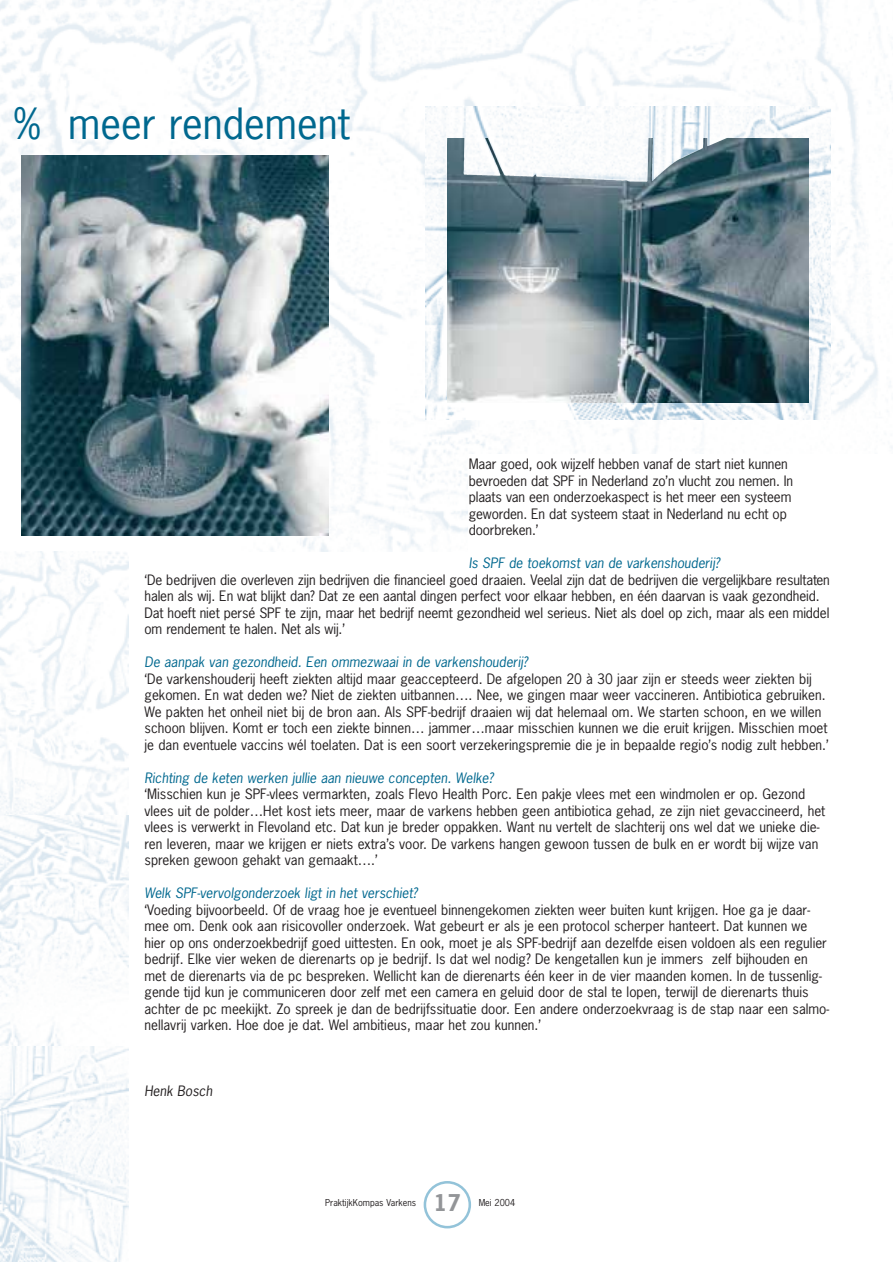
<style>
.page{position:relative;width:893px;height:1262px;background:#fff}
.page>*{position:absolute;margin:0;border:0;box-sizing:border-box;transform-origin:0 0}
.t1{font:40.5px "News Gothic";color:#00688f}
.t2{font:700 21.75px "News Gothic";color:#939598}
.t3{font:13.5px/16.5px "News Gothic";color:#231f20}
.t4{font:13.5px "News Gothic";color:#00688f}
.t5{font:9px "News Gothic";color:#231f20}
</style>
<div class="page">
<img style="left:0;top:0;width:892px;height:551px">
<svg style="left:423px;top:1181px;width:48px;height:47px"></svg>
<img style="left:426px;top:106px;width:404px;height:313px">
<img style="left:447px;top:139px;width:251px;height:42px">
<div style="left:468px;top:454px;width:424px;height:152px;background:#fff"></div>
<img style="left:0;top:551px;width:128px;height:710px">
<img style="left:22px;top:155px;width:306px;height:380px">
<h1 class="t1" style="left:13px;top:108px;width:338px">% meer rendement</h1>
<p class="t3" style="left:469px;top:457px;width:326px">Maar goed, ook wijzelf hebben vanaf de start niet kunnen bevroeden dat SPF in Nederland zo’n vlucht zou nemen. In plaats van een onderzoekaspect is het meer een systeem geworden. En dat systeem staat in Nederland nu echt op doorbreken.’</p>
<p class="t4" style="left:469px;top:557px;width:254px">Is SPF de toekomst van de varkenshouderij?</p>
<p class="t3" style="left:144px;top:572px;width:686px">‘De bedrijven die overleven zijn bedrijven die financieel goed draaien. Veelal zijn dat de bedrijven die vergelijkbare resultaten halen als wij. En wat blijkt dan? Dat ze een aantal dingen perfect voor elkaar hebben, en één daarvan is vaak gezondheid.<br>Dat hoeft niet persé SPF te zijn, maar het bedrijf neemt gezondheid wel serieus. Niet als doel op zich, maar als een middel om rendement te halen. Net als wij.’</p>
<p class="t4" style="left:144px;top:656px;width:386px">De aanpak van gezondheid. Een ommezwaai in de varkenshouderij?</p>
<p class="t3" style="left:144px;top:671px;width:685px">‘De varkenshouderij heeft ziekten altijd maar geaccepteerd. De afgelopen 20 à 30 jaar zijn er steeds weer ziekten bij gekomen. En wat deden we? Niet de ziekten uitbannen…. Nee, we gingen maar weer vaccineren. Antibiotica gebruiken.<br>We pakten het onheil niet bij de bron aan. Als SPF-bedrijf draaien wij dat helemaal om. We starten schoon, en we willen schoon blijven. Komt er toch een ziekte binnen… jammer…maar misschien kunnen we die eruit krijgen. Misschien moet je dan eventuele vaccins wél toelaten. Dat is een soort verzekeringspremie die je in bepaalde regio’s nodig zult hebben.’</p>
<p class="t4" style="left:144px;top:772px;width:352px">Richting de keten werken jullie aan nieuwe concepten. Welke?</p>
<p class="t3" style="left:144px;top:787px;width:682px">‘Misschien kun je SPF-vlees vermarkten, zoals Flevo Health Porc. Een pakje vlees met een windmolen er op. Gezond vlees uit de polder…Het kost iets meer, maar de varkens hebben geen antibiotica gehad, ze zijn niet gevaccineerd, het vlees is verwerkt in Flevoland etc. Dat kun je breder oppakken. Want nu vertelt de slachterij ons wel dat we unieke die&shy;ren leveren, maar we krijgen er niets extra’s voor. De varkens hangen gewoon tussen de bulk en er wordt bij wijze van spreken gewoon gehakt van gemaakt….’</p>
<p class="t4" style="left:144px;top:887px;width:276px">Welk SPF-vervolgonderzoek ligt in het verschiet?</p>
<p class="t3" style="left:144px;top:902px;width:686px">‘Voeding bijvoorbeeld. Of de vraag hoe je eventueel binnengekomen ziekten weer buiten kunt krijgen. Hoe ga je daar&shy;mee om. Denk ook aan risicovoller onderzoek. Wat gebeurt er als je een protocol scherper hanteert. Dat kunnen we hier op ons onderzoekbedrijf goed uittesten. En ook, moet je als SPF-bedrijf aan dezelfde eisen voldoen als een regulier bedrijf. Elke vier weken de dierenarts op je bedrijf. Is dat wel nodig? De kengetallen kun je immers zelf bijhouden en met de dierenarts via de pc bespreken. Wellicht kan de dierenarts één keer in de vier maanden komen. In de tussenlig&shy;gende tijd kun je communiceren door zelf met een camera en geluid door de stal te lopen, terwijl de dierenarts thuis achter de pc meekijkt. Zo spreek je dan de bedrijfssituatie door. Een andere onderzoekvraag is de stap naar een salmo&shy;nellavrij varken. Hoe doe je dat. Wel ambitieus, maar het zou kunnen.’</p>
<p class="t3" style="left:144px;top:1084px;width:71px">Henk Bosch</p>
<h2 class="t2" style="left:434px;top:1194px;width:29px">17</h2>
<p class="t5" style="left:325px;top:1199px;width:92px">PraktijkKompas Varkens</p>
<p class="t5" style="left:478px;top:1199px;width:38px">Mei 2004</p>
</div>
